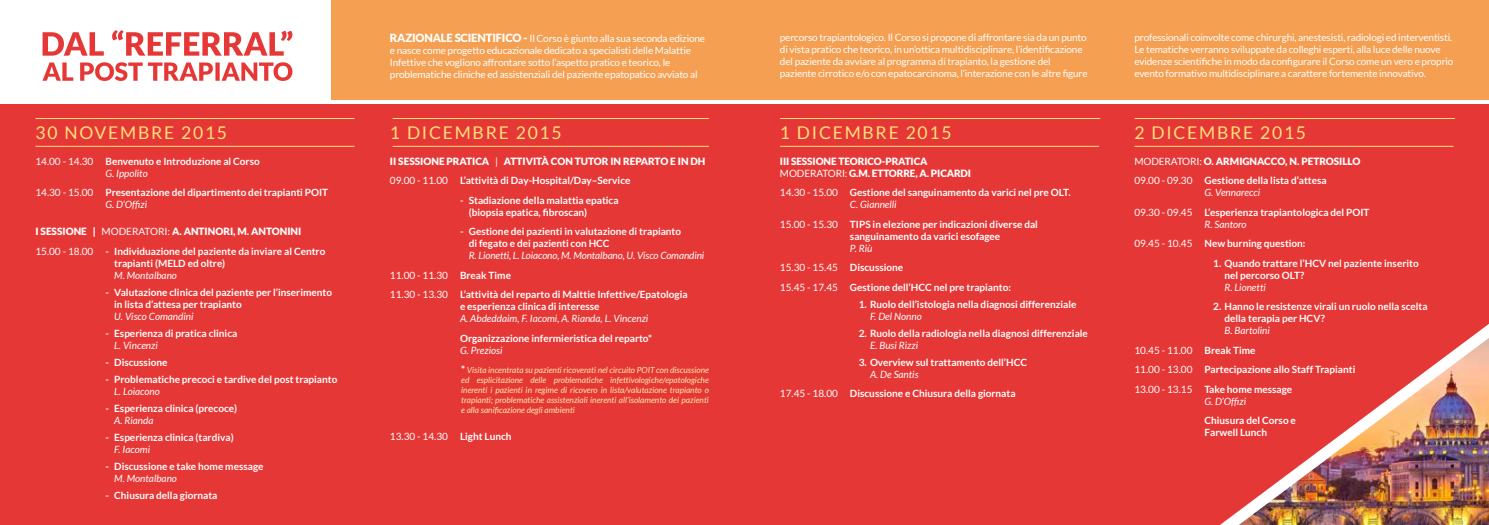
<style>
.page{position:relative;width:1489px;height:525px;background:#fff}
.page>*{position:absolute;margin:0;border:0;box-sizing:border-box;transform-origin:0 0}
.t1{font:17.5px "Lato";letter-spacing:.1em;color:#ffe17a}
.t2{font:900 11.25px "Lato";color:#fff}
.t3{font:700 10px/19.5px "Lato";color:#fff}
.t4{font:10px/12px "Lato";letter-spacing:-.015em;color:#fff}
.t5{font:italic 10px "Lato";color:#fff}
.t6{font:900 10px "Lato";color:#fff}
.t7{font:italic 8.38px/10px "Lato";color:#ffebaa;text-align:justify}
.s1{font-weight:400}
.s2{font-weight:400;font-style:italic}
.s3{font-weight:900}
.s4{font-weight:900;font-size:11.25px}
.s5{font-weight:700;font-style:normal;font-size:10px;color:#fff}
.s6{font-weight:700}
</style>
<div class="page">
<div style="left:331px;top:0;width:1157px;height:99px;background:#f49f52"></div>
<div style="left:0;top:105px;width:1488px;height:419px;background:#e53836"></div>
<hr style="left:35px;top:146px;width:319px;height:1px;background:#ffe17a">
<hr style="left:35px;top:118px;width:319px;height:1px;background:#ffe17a">
<hr style="left:392px;top:118px;width:317px;height:1px;background:#ffe17a">
<hr style="left:392px;top:146px;width:317px;height:1px;background:#ffe17a">
<hr style="left:780px;top:118px;width:320px;height:1px;background:#ffe17a">
<hr style="left:780px;top:146px;width:318px;height:1px;background:#ffe17a">
<hr style="left:1134px;top:118px;width:320px;height:1px;background:#ffe17a">
<hr style="left:1134px;top:146px;width:319px;height:1px;background:#ffe17a">
<img style="left:1221px;top:324px;width:267px;height:200px">
<svg style="left:43px;top:62px;width:249px;height:19px"></svg>
<svg style="left:43px;top:30px;width:249px;height:26px"></svg>
<h1 class="t1" style="left:35px;top:123px;width:193px">30 Novembre 2015</h1>
<p class="t3" style="left:105px;top:155px;width:156px;line-height:12px;text-indent:-70px"><span class="s1">14.00 - 14.30</span> Benvenuto e Introduzione al Corso<br><span class="s2">G. Ippolito</span></p>
<p class="t3" style="left:105px;top:186px;width:224px;line-height:12px;text-indent:-70px"><span class="s1">14.30 - 15.00</span> Presentazione del dipartimento dei trapianti POIT<br><span class="s2">G. D’Offizi</span></p>
<p class="t6" style="left:35px;top:225px;width:75px">I SESSIONE | <span class="s1">Mod</span></p>
<p class="t3" style="left:35px;top:221px;width:291px;text-indent:91px"><span class="s1">erato rI:</span> <span class="s3">A. ANTINORI, M. ANTONINI<br></span><span class="s1">15.00 - 18.00</span> - Individuazione del paziente da inviare al Centro</p>
<p class="t3" style="left:114px;top:253px;width:112px">trapianti (MELD ed oltre)</p>
<p class="t5" style="left:114px;top:269px;width:64px">M. Montalbano</p>
<p class="t3" style="left:114px;top:286px;width:219px;line-height:12px;text-indent:-9px">- Valutazione clinica del paziente per l’inserimento in lista d’attesa per trapianto</p>
<p class="t5" style="left:114px;top:310px;width:81px">U. Visco Comandini</p>
<p class="t3" style="left:105px;top:323px;width:133px">- Esperienza di pratica clinica</p>
<p class="t5" style="left:114px;top:339px;width:45px">L. Vincenzi</p>
<p class="t3" style="left:105px;top:352px;width:63px">- Discussione</p>
<p class="t3" style="left:105px;top:369px;width:233px">- Problematiche precoci e tardive del post trapianto</p>
<p class="t5" style="left:114px;top:385px;width:47px">L. Loiacono</p>
<p class="t3" style="left:105px;top:398px;width:133px">- Esperienza clinica (precoce)</p>
<p class="t5" style="left:114px;top:414px;width:41px">A. Rianda</p>
<p class="t3" style="left:105px;top:427px;width:130px">- Esperienza clinica (tardiva)</p>
<p class="t5" style="left:114px;top:443px;width:37px">F. Iacomi</p>
<p class="t3" style="left:105px;top:456px;width:160px">- Discussione e take home message</p>
<p class="t5" style="left:114px;top:472px;width:64px">M. Montalbano</p>
<p class="t3" style="left:105px;top:485px;width:113px">- Chiusura della giornata</p>
<p class="t4" style="left:390px;top:32px;width:317px;text-indent:57px"><span class="s4">E SCIENTIFICO -</span> Il Corso è giunto alla sua seconda edizione e nasce come progetto educazionale dedicato a specialisti delle Malattie Infettive che vogliono affrontare sotto l’aspetto pratico e teorico, le problematiche cliniche ed assistenziali del paziente epatopatico avviato al</p>
<p class="t4" style="left:780px;top:31px;width:309px">percorso trapiantologico. Il Corso si propone di affrontare sia da un punto di vista pratico che teorico, in un’ottica multidisciplinare, l’identificazione del paziente da avviare al programma di trapianto, la gestione del paziente cirrotico e/o con epatocarcinoma, l’interazione con le altre figure</p>
<p class="t4" style="left:1134px;top:31px;width:320px">professionali coinvolte come chirurghi, anestesisti, radiologi ed interventisti.<br>Le tematiche verranno sviluppate da colleghi esperti, alla luce delle nuove evidenze scientifiche in modo da configurare il Corso come un vero e proprio evento formativo multidisciplinare a carattere fortemente innovativo.</p>
<p class="t2" style="left:390px;top:31px;width:43px">RAZIONAL</p>
<h1 class="t1" style="left:390px;top:123px;width:45px">1 Dicembre</h1>
<h1 class="t1" style="left:515px;top:123px;width:47px">2015</h1>
<p class="t6" style="left:390px;top:155px;width:64px">II SESSIONE PRAT</p>
<p class="t6" style="left:472px;top:155px;width:12px">ICA</p>
<p class="t6" style="left:495px;top:155px;width:88px"><span class="s1">|</span> ATTIVITÀ CON TUT</p>
<p class="t6" style="left:593px;top:155px;width:55px">OR IN REPART</p>
<p class="t6" style="left:660px;top:155px;width:47px">O E IN DH</p>
<p class="t3" style="left:390px;top:170px;width:242px"><span class="s1">09.00 - 11.00</span> L’attività di Day-Hospital/Day–Service</p>
<p class="t3" style="left:469px;top:194px;width:151px;line-height:12px;text-indent:-9px">- Stadiazione della malattia epatica (biopsia epatica, fibroscan)</p>
<p class="t3" style="left:469px;top:225px;width:214px;line-height:12px;text-indent:-9px">- Gestione dei pazienti in valutazione di trapianto di fegato e dei pazienti con HCC</p>
<p class="t3" style="left:390px;top:245px;width:316px;text-indent:79px"><span class="s2">R. Lionetti, L. Loiacono, M. Montalbano, U. Visco Comandini<br></span><span class="s1">11.00 - 11.30</span> Break Time<br><span class="s1">11.30 - 13.30</span> L’attività del reparto di Malttie Infettive/Epatologia</p>
<p class="t3" style="left:460px;top:296px;width:141px">e esperienza clinica di interesse</p>
<p class="t5" style="left:460px;top:313px;width:190px">A. Abdeddaim, F. Iacomi, A. Rianda, L. Vincenzi</p>
<p class="t3" style="left:460px;top:328px;width:194px">Organizzazione infermieristica del reparto*</p>
<p class="t5" style="left:460px;top:344px;width:44px">G. Preziosi</p>
<p class="t7" style="left:461px;top:365px;width:249px"><span class="s5">*</span> Visita incentrata su pazienti ricoverati nel circuito POIT con discussione ed esplicitazione delle problematiche infettivologiche/epatologiche inerenti i pazienti in regime di ricovero in lista/valutazione trapianto o trapianti; problematiche assistenziali inerenti all’isolamento dei pazienti e alla sanificazione degli ambienti</p>
<p class="t4" style="left:390px;top:430px;width:123px">13.30 - 14.30 <span class="s6">Light Lunch</span></p>
<h1 class="t1" style="left:780px;top:123px;width:45px">1 Dicembre</h1>
<h1 class="t1" style="left:905px;top:123px;width:47px">2015</h1>
<p class="t6" style="left:780px;top:155px;width:119px">III SESSIONE TEORICO-PRAT</p>
<p class="t6" style="left:910px;top:155px;width:11px">ICA</p>
<p class="t4" style="left:780px;top:167px;width:9px">Mod</p>
<p class="t6" style="left:804px;top:167px;width:144px"><span class="s1">erato ri :</span> G.M. ETTORRE, A. PICARD</p>
<p class="t3" style="left:780px;top:163px;width:292px;text-indent:188px"><span class="s3">I<br></span><span class="s1">14.30 - 15.00</span> Gestione del sanguinamento da varici nel pre OLT.</p>
<p class="t3" style="left:780px;top:194px;width:259px;text-indent:70px"><span class="s2">C. Giannelli<br></span><span class="s1">15.00 - 15.30</span> TIPS in elezione per indicazioni diverse dal</p>
<p class="t3" style="left:850px;top:226px;width:152px">sanguinamento da varici esofagee</p>
<p class="t3" style="left:780px;top:238px;width:232px;text-indent:70px"><span class="s2">P. Riù<br></span><span class="s1">15.30 - 15.45</span> Discussione<br><span class="s1">15.45 - 17.45</span> Gestione dell’HCC nel pre trapianto:</p>
<p class="t3" style="left:858px;top:294px;width:219px">1. Ruolo dell’istologia nella diagnosi differenziale</p>
<p class="t5" style="left:870px;top:310px;width:53px">F. Del Nonno</p>
<p class="t3" style="left:858px;top:323px;width:231px">2. Ruolo della radiologia nella diagnosi differenziale</p>
<p class="t5" style="left:870px;top:339px;width:50px">E. Busi Rizzi</p>
<p class="t3" style="left:858px;top:352px;width:170px">3. Overview sul trattamento dell’HCC</p>
<p class="t3" style="left:780px;top:364px;width:237px;text-indent:90px"><span class="s2">A. De Santis<br></span><span class="s1">17.45 - 18.00</span> Discussione e Chiusura della giornata</p>
<h1 class="t1" style="left:1134px;top:123px;width:45px">2 Dicembre</h1>
<h1 class="t1" style="left:1260px;top:123px;width:47px">2015</h1>
<p class="t4" style="left:1134px;top:155px;width:9px">Mod</p>
<p class="t6" style="left:1158px;top:155px;width:99px"><span class="s1">eratori :</span> O. ARM IGNACC</p>
<p class="t3" style="left:1134px;top:151px;width:227px;text-indent:143px"><span class="s3">O, N. PETROSILLO<br></span><span class="s1">09.00 - 09.30</span> Gestione della lista d’attesa</p>
<p class="t3" style="left:1134px;top:182px;width:236px;text-indent:70px"><span class="s2">G. Vennarecci<br></span><span class="s1">09.30 - 09.45</span> L’esperienza trapiantologica del POIT</p>
<p class="t3" style="left:1134px;top:214px;width:173px;text-indent:70px"><span class="s2">R. Santoro<br></span><span class="s1">09.45 - 10.45</span> New burning question:</p>
<p class="t3" style="left:1224px;top:257px;width:196px;line-height:12px;text-indent:-11px">1. Quando trattare l’HCV nel paziente inserito nel percorso OLT?</p>
<p class="t5" style="left:1224px;top:281px;width:43px">R. Lionetti</p>
<p class="t3" style="left:1224px;top:300px;width:205px;line-height:12px;text-indent:-11px">2. Hanno le resistenze virali un ruolo nella scelta della terapia per HCV?</p>
<p class="t3" style="left:1134px;top:320px;width:222px;text-indent:90px"><span class="s2">B. Bartolini<br></span><span class="s1">10.45 - 11.00</span> Break Time<br><span class="s1">11.00 - 13.00</span> Partecipazione allo Staff Trapianti<br><span class="s1">13.00 - 13.15</span> Take home message</p>
<p class="t5" style="left:1204px;top:395px;width:43px">G. D’Offizi</p>
<p class="t3" style="left:1204px;top:414px;width:93px;line-height:12px">Chiusura del Corso e<br>Farwell Lunch</p>
</div>
